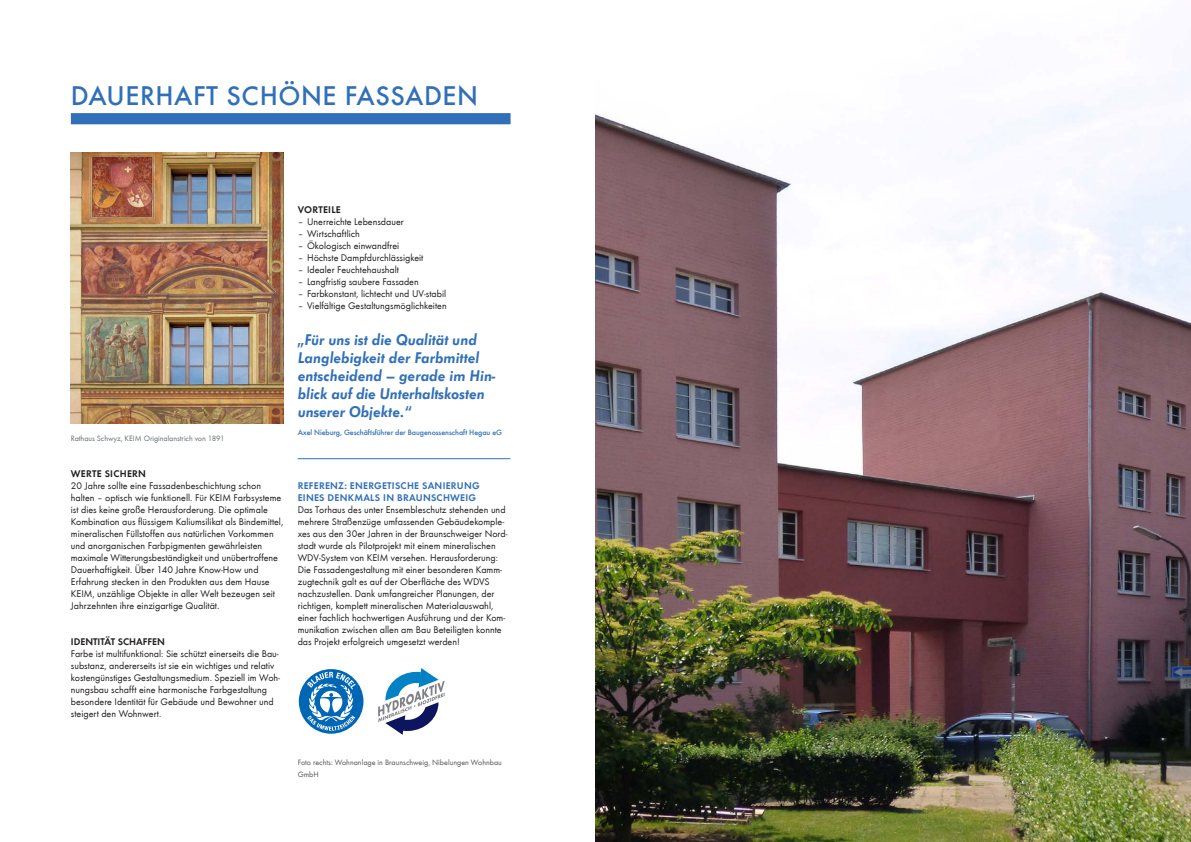
<style>
.page{position:relative;width:1191px;height:842px;background:#fff}
.page>*{position:absolute;margin:0;border:0;box-sizing:border-box;transform-origin:0 0}
.t1{font:500 28px "Futura T";letter-spacing:.02em;color:#3170b8}
.t2{font:16px/18px "Futura T Demi Obli";color:#3170b8}
.t3{font:10px/12px "Futura T Boo";color:#231f20}
.t4{font:10px/12px "Futura T Dem";letter-spacing:.025em;color:#3170b8}
.t5{font:10px "Futura T Dem";letter-spacing:.02em;color:#231f20}
.t6{font:10px "Futura T Dem";color:#231f20}
.t7{font:8px/12px "Futura T Boo";color:#57585a}
.t8{font:500 8px "Futura T";letter-spacing:-.01em;color:#3170b8}
.t9{font:8px "Futura T Boo";letter-spacing:-.005em;color:#697074}
</style>
<div class="page">
<div style="left:71px;top:113px;width:439px;height:11px;background:#3170b8"></div>
<img style="left:71px;top:153px;width:212px;height:271px">
<img style="left:595px;top:67px;width:596px;height:775px">
<hr style="left:298px;top:458px;width:212px;height:1px;background:#3170b8">
<svg style="left:299px;top:669px;width:64px;height:65px"></svg>
<svg style="left:378px;top:668px;width:67px;height:67px"></svg>
<h1 class="t1" style="left:71px;top:79px;width:408px">DAUERHAFT SCHÖNE FASSADEN</h1>
<p class="t9" style="left:71px;top:434px;width:155px">Rathaus Schwyz, KEIM Originalanstrich von 1891</p>
<p class="t5" style="left:71px;top:467px;width:77px">WERTE SICHERN</p>
<p class="t3" style="left:71px;top:479px;width:214px">20 Jahre sollte eine Fassadenbeschichtung schon halten – optisch wie funktionell. Für KEIM Farbsysteme ist dies keine große Herausforderung. Die optimale Kombination aus flüssigem Kaliumsilikat als Bindemittel, mineralischen Füllstoffen aus natürlichen Vorkommen und anorganischen Farbpigmenten gewährleisten maximale Witterungsbeständigkeit und unübertroffene Dauerhaftigkeit. Über 140 Jahre Know-How und Erfahrung stecken in den Produkten aus dem Hause KEIM, unzählige Objekte in aller Welt bezeugen seit Jahrzehnten ihre einzigartige Qualität.</p>
<p class="t6" style="left:71px;top:635px;width:96px">IDENTITÄT SCHAFFEN</p>
<p class="t3" style="left:71px;top:647px;width:211px">Farbe ist multifunktional: Sie schützt einerseits die Bau&shy;substanz, andererseits ist sie ein wichtiges und relativ kostengünstiges Gestaltungsmedium. Speziell im Woh&shy;nungsbau schafft eine harmonische Farbgestaltung besondere Identität für Gebäude und Bewohner und steigert den Wohnwert.</p>
<p class="t5" style="left:298px;top:203px;width:45px">VORTEILE</p>
<p class="t3" style="left:298px;top:215px;width:108px">– Unerreichte Lebensdauer</p>
<p class="t3" style="left:298px;top:227px;width:64px">– Wirtschaftlich</p>
<p class="t3" style="left:298px;top:239px;width:103px">– Ökologisch einwandfrei</p>
<p class="t3" style="left:298px;top:251px;width:127px">– Höchste Dampfdurchlässigkeit</p>
<p class="t3" style="left:298px;top:263px;width:103px">– Idealer Feuchtehaushalt</p>
<p class="t3" style="left:298px;top:275px;width:123px">– Langfristig saubere Fassaden</p>
<p class="t3" style="left:298px;top:287px;width:150px">– Farbkonstant, lichtecht und UV-stabil</p>
<p class="t3" style="left:298px;top:299px;width:150px">– Vielfältige Gestaltungsmöglichkeiten</p>
<h2 class="t2" style="left:298px;top:330px;width:199px">„Für uns ist die Qualität und<br>Langlebigkeit der Farbmittel entscheidend – gerade im Hin&shy;blick auf die Unterhaltskosten unserer Objekte.“</h2>
<p class="t8" style="left:298px;top:427px;width:206px">Axel Nieburg, Geschäftsführer der Baugenossenschaft Hegau eG</p>
<p class="t4" style="left:298px;top:479px;width:183px">REFERENZ: ENERGETISCHE SANIERUNG<br>EINES DENKMALS IN BRAUNSCHWEIG</p>
<p class="t3" style="left:298px;top:503px;width:211px">Das Torhaus des unter Ensembleschutz stehenden und mehrere Straßenzüge umfassenden Gebäudekomple&shy;xes aus den 30er Jahren in der Braunschweiger Nord&shy;stadt wurde als Pilotprojekt mit einem mineralischen WDV-System von KEIM versehen. Herausforderung:<br>Die Fassadengestaltung mit einer besonderen Kamm&shy;zugtechnik galt es auf der Oberfläche des WDVS nachzustellen. Dank umfangreicher Planungen, der richtigen, komplett mineralischen Materialauswahl, einer fachlich hochwertigen Ausführung und der Kom&shy;munikation zwischen allen am Bau Beteiligten konnte das Projekt erfolgreich umgesetzt werden!</p>
<p class="t7" style="left:298px;top:756px;width:206px">Foto rechts: Wohnanlage in Braunschweig, Nibelungen Wohnbau<br>GmbH</p>
</div>
